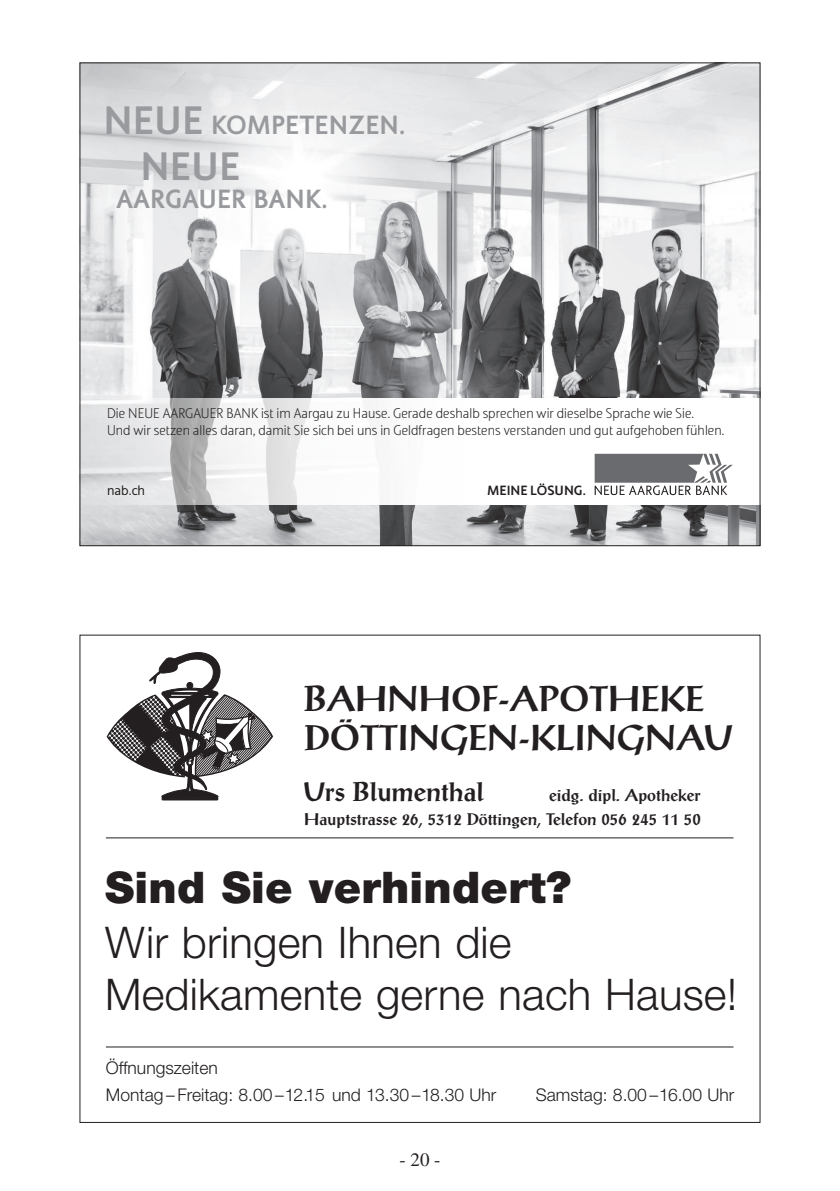
<style>
.page{position:relative;width:840px;height:1191px;background:#fff}
.page>*{position:absolute;margin:0;border:0;box-sizing:border-box;transform-origin:0 0}
.t1{font:300 43.6px/52.4px "Helvetica Neue LT";letter-spacing:.005em;color:#231f20}
.t2{font:900 43.6px "Helvetica Neue LT";letter-spacing:.005em;color:#231f20}
.t3{font:700 38.8px "Solo Sans";color:#989a9d}
.t4{font:700 35px/38.8px "Post Antiqua";color:#231f20}
.t5{font:700 26.2px "Post Antiqua";color:#231f20}
.t6{font:700 25.8px "Solo Sans";color:#989a9d}
.t7{font:19px "Times";color:#231f20}
.t8{font:300 17.4px/26.4px "Helvetica Neue LT";color:#231f20}
.t9{font:700 16.4px/24.4px "Post Antiqua";color:#231f20;text-align:right}
.t10{font:300 13.8px/17px "Solo Sans";letter-spacing:.005em;color:#231f20}
.t11{font:13.4px "Solo Sans";color:#231f20}
.t12{font:700 13.2px "Solo Sans";color:#231f20}
.s1{font-size:38.8px}
</style>
<div class="page">
<svg style="left:105px;top:652px;width:629px;height:396px"></svg>
<img style="left:81px;top:64px;width:677px;height:480px">
<img style="left:81px;top:398px;width:677px;height:106px">
<svg style="left:594px;top:454px;width:138px;height:41px"></svg>
<h3 class="t6" style="left:104px;top:109px;width:303px"><span class="s1">NEUE</span> KOMPETENZEN.</h3>
<h2 class="t3" style="left:140px;top:143px;width:101px">NEUE</h2>
<h3 class="t6" style="left:116px;top:183px;width:213px">AARGAUER BANK.</h3>
<p class="t10" style="left:107px;top:405px;width:618px">Die NEUE AARGAUER BANK ist im Aargau zu Hause. Gerade deshalb sprechen wir dieselbe Sprache wie Sie.<br>Und wir setzen alles daran, damit Sie sich bei uns in Geldfragen bestens verstanden und gut aufgehoben fühlen.</p>
<p class="t11" style="left:107px;top:482px;width:39px">nab.ch</p>
<p class="t12" style="left:487px;top:482px;width:100px">MEINE LÖSUNG.</p>
<h3 class="t4" style="left:304px;top:679px;width:430px">BAHNHOF-APOTHEKE<br>DÖTTINGEN-KLINGNAU</h3>
<h3 class="t5" style="left:304px;top:776px;width:181px">Urs Blumenthal</h3>
<p class="t9" style="left:304px;top:783px;width:398px">eidg. dipl. Apotheker<br>Hauptstrasse 26, 5312 Döttingen, Telefon 056 245 11 50</p>
<h1 class="t2" style="left:105px;top:861px;width:467px">Sind Sie verhindert?</h1>
<h1 class="t1" style="left:105px;top:915px;width:633px">Wir bringen Ihnen die<br>Medikamente gerne nach Hause!</h1>
<p class="t8" style="left:106px;top:1054px;width:392px">Öffnungszeiten<br>Montag – Freitag: 8.00 –12.15 und 13.30 –18.30 Uhr</p>
<p class="t8" style="left:535px;top:1080px;width:200px">Samstag: 8.00 –16.00 Uhr</p>
<h3 class="t7" style="left:399px;top:1149px;width:43px">- 20 -</h3>
</div>
